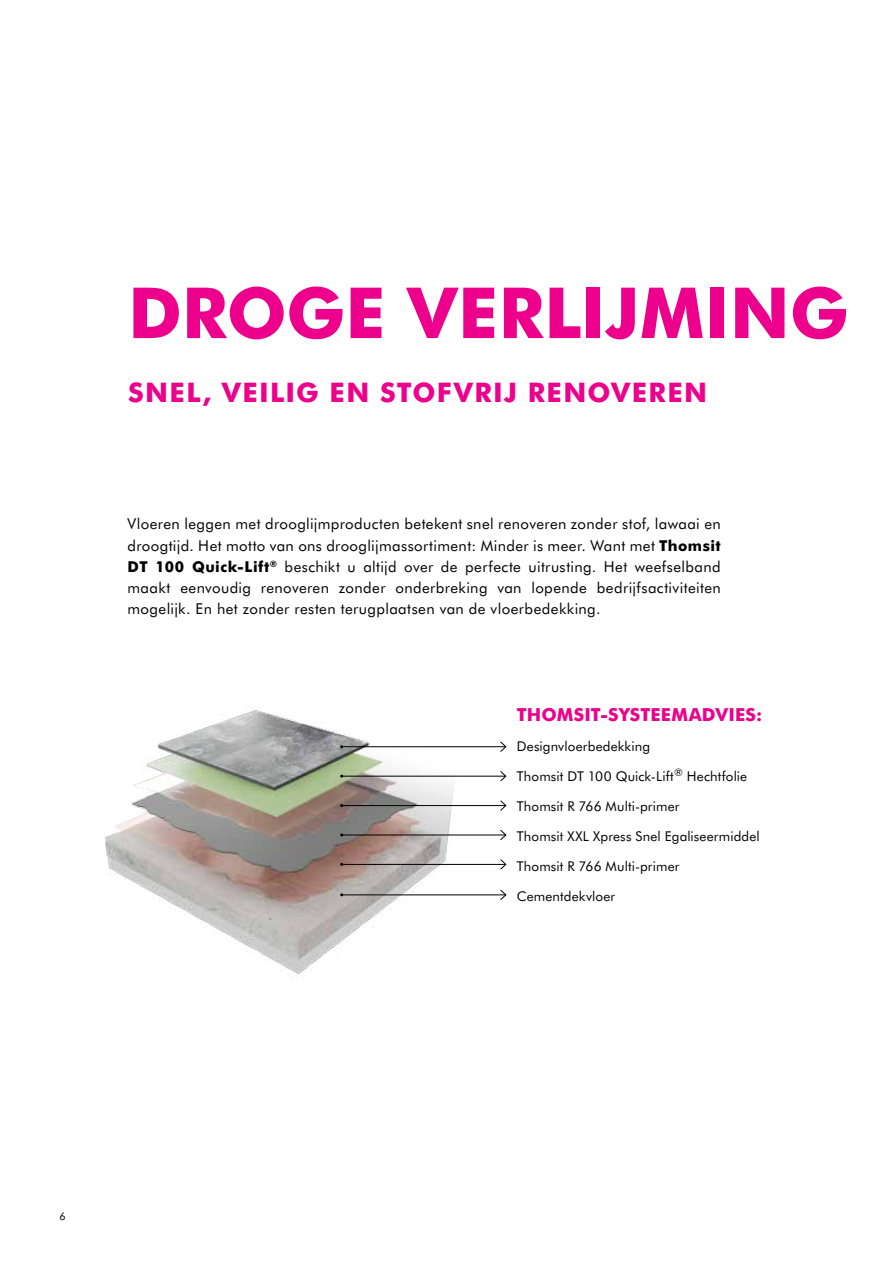
<style>
.page{position:relative;width:893px;height:1263px;background:#fff}
.page>*{position:absolute;margin:0;border:0;box-sizing:border-box;transform-origin:0 0}
.t1{font:700 70.5px "Futura BT";letter-spacing:-.005em;color:#ec008c}
.t2{font:700 27px "Futura BT";letter-spacing:.055em;color:#ec008c}
.t3{font:700 18px "Futura BT";letter-spacing:.01em;color:#ec008c}
.t4{font:15px/21.3px "Futura BT";letter-spacing:.025em;color:#000;text-align:justify}
.t5{font:13.5px "Futura BT";letter-spacing:.01em;color:#000}
.t6{font:10.5px "Futura BT";color:#000}
.s1{font-weight:700}
</style>
<div class="page">
<img style="left:104px;top:710px;width:396px;height:267px">
<hr style="left:342px;top:864px;width:164px;height:1px;background:#000">
<svg style="left:500px;top:859px;width:7px;height:11px"></svg>
<hr style="left:342px;top:835px;width:164px;height:1px;background:#000">
<svg style="left:500px;top:830px;width:7px;height:10px"></svg>
<hr style="left:342px;top:805px;width:164px;height:1px;background:#000">
<svg style="left:500px;top:800px;width:7px;height:11px"></svg>
<hr style="left:342px;top:776px;width:164px;height:1px;background:#000">
<svg style="left:500px;top:771px;width:7px;height:11px"></svg>
<hr style="left:342px;top:894px;width:164px;height:1px;background:#000">
<svg style="left:500px;top:889px;width:7px;height:11px"></svg>
<hr style="left:342px;top:746px;width:164px;height:1px;background:#000">
<svg style="left:500px;top:741px;width:7px;height:11px"></svg>
<h1 class="t1" style="left:128px;top:270px;width:722px">DROGE VERLIJMING</h1>
<h2 class="t2" style="left:128px;top:376px;width:581px">SNEL, VEILIG EN STOFVRIJ RENOVEREN</h2>
<p class="t4" style="left:127px;top:513px;width:595px">Vloeren leggen met drooglijmproducten betekent snel renoveren zonder stof, lawaai en droogtijd. Het motto van ons drooglijmassortiment: Minder is meer. Want met <span class="s1">Thomsit DT 100 Quick-Lift</span><sup>®</sup> beschikt u altijd over de perfecte uitrusting. Het weefselband maakt eenvoudig renoveren zonder onderbreking van lopende bedrijfsactiviteiten mogelijk. En het zonder resten terugplaatsen van de vloerbedekking.</p>
<p class="t3" style="left:517px;top:703px;width:23px">Thomsit</p>
<p class="t3" style="left:600px;top:703px;width:164px">-SYSTEEMADVIES:</p>
<p class="t5" style="left:517px;top:737px;width:135px">Designvloerbedekking</p>
<p class="t5" style="left:517px;top:767px;width:232px">Thomsit DT 100 Quick-Lift<sup>®</sup> Hechtfolie</p>
<p class="t5" style="left:517px;top:797px;width:164px">Thomsit R 766 Multi-primer</p>
<p class="t5" style="left:517px;top:827px;width:244px">Thomsit XXL Xpress Snel Egaliseermiddel</p>
<p class="t5" style="left:517px;top:857px;width:164px">Thomsit R 766 Multi-primer</p>
<p class="t5" style="left:517px;top:887px;width:100px">Cementdekvloer</p>
<p class="t6" style="left:60px;top:1210px;width:8px">6</p>
</div>
